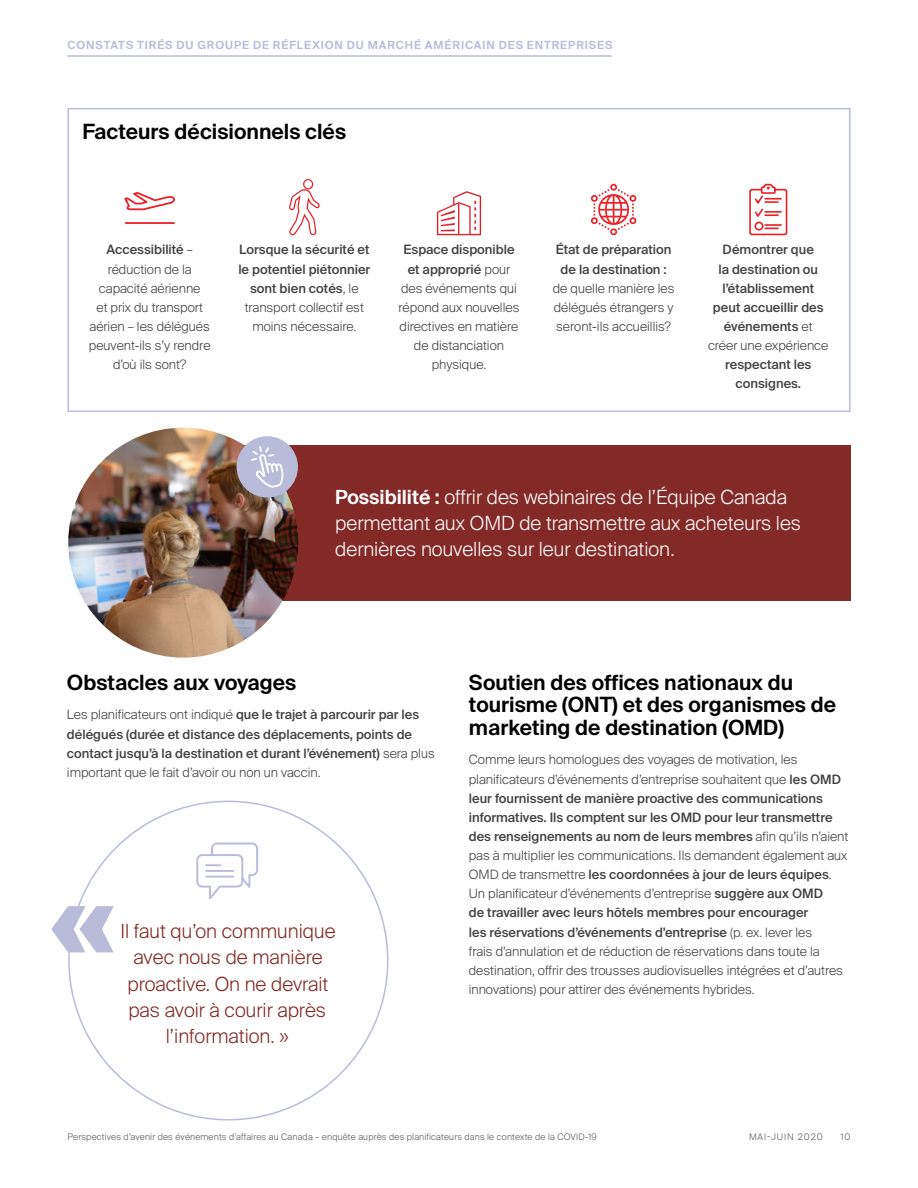
<style>
.page{position:relative;width:918px;height:1188px;background:#fff}
.page>*{position:absolute;margin:0;border:0;box-sizing:border-box;transform-origin:0 0}
.sub_heads_2{font:600 21px/22.5px "Suisse Intl";color:#000}
.feature_text_smaller{font:300 19.5px/26.2px "Suisse Intl";color:#fff}
.feature_text_smaller-2{font:300 19.5px/26.2px "Suisse Intl";color:#832926;text-align:center}
.body{font:300 12.9px/19px "Suisse Intl";color:#414042}
.body_centered{font:300 12.9px/19.2px "Suisse Intl";color:#414042;text-align:center}
.body_centered-2{font:500 12.9px/19.2px "Suisse Intl";color:#414042;text-align:center}
.body-2{font:500 12.9px/19.2px "Suisse Intl";color:#414042}
.sub_page_header_text{font:600 11.25px "Suisse Intl";letter-spacing:.08em;color:#b8bbda}
.t1{font:300 9px "Suisse Intl";letter-spacing:.02em;color:#58595b}
.t2{font:300 9px "Suisse Intl";letter-spacing:.1em;color:#58595b}
.s1{font-weight:500}
.s2{font-weight:300}
.s3{font-weight:600}
</style>
<div class="page">
<svg style="left:124px;top:192px;width:51px;height:32px"></svg>
<svg style="left:289px;top:179px;width:31px;height:56px"></svg>
<svg style="left:437px;top:191px;width:44px;height:44px"></svg>
<svg style="left:591px;top:184px;width:45px;height:51px"></svg>
<svg style="left:749px;top:184px;width:38px;height:51px"></svg>
<div style="left:68px;top:108px;width:782px;height:304px;border:2px solid #b8bbda"></div>
<div style="left:184px;top:445px;width:666px;height:156px;background:#832926"></div>
<img style="left:68px;top:428px;width:230px;height:230px;border-radius:115px">
<div style="left:237px;top:436px;width:61px;height:62px;background:#b8bbda;border-radius:50%"></div>
<svg style="left:251px;top:446px;width:32px;height:42px"></svg>
<hr style="left:68px;top:55px;width:544px;height:2px;background:#b8bbda">
<svg style="left:196px;top:842px;width:62px;height:56px"></svg>
<svg style="left:51px;top:906px;width:63px;height:46px"></svg>
<p class="sub_page_header_text" style="left:68px;top:38px;width:546px">CONSTATS TIRÉS DU GROUPE DE RÉFLEXION DU MARCHÉ AMÉRICAIN DES ENTREPRISES</p>
<p class="sub_heads_2" style="left:82px;top:121px;width:265px">Facteurs décisionnels clés</p>
<p class="body_centered" style="left:89px;top:240px;width:123px"><span class="s1">Accessibilité</span> – réduction de la capacité aérienne<br>et prix du transport aérien – les délégués peuvent-ils s’y rendre d’où ils sont?</p>
<p class="body_centered-2" style="left:238px;top:240px;width:134px">Lorsque la sécurité et le potentiel piétonnier sont bien cotés<span class="s2">, le transport collectif est moins nécessaire.</span></p>
<p class="body_centered" style="left:399px;top:240px;width:122px"><span class="s1">Espace disponible et approprié</span> pour des événements qui répond aux nouvelles directives en matière de distanciation physique.</p>
<p class="body_centered" style="left:553px;top:240px;width:123px"><span class="s1">État de préparation de la destination : </span>de quelle manière les délégués étrangers y seront-ils accueillis?</p>
<p class="body_centered-2" style="left:708px;top:240px;width:122px">Démontrer que<br>la destination ou l’établissement peut accueillir des événements <span class="s2">et créer une expérience </span>respectant les consignes.</p>
<p class="feature_text_smaller" style="left:335px;top:484px;width:467px"><span class="s3">Possibilité :</span> offrir des webinaires de l’Équipe Canada permettant aux OMD de transmettre aux acheteurs les dernières nouvelles sur leur destination.</p>
<p class="sub_heads_2" style="left:67px;top:671px;width:231px">Obstacles aux voyages</p>
<p class="body-2" style="left:67px;top:705px;width:369px"><span class="s2">Les planificateurs ont indiqué</span> que le trajet à parcourir par les délégués (durée et distance des déplacements, points de contact jusqu’à la destination et durant l’événement) <span class="s2">sera plus important que le fait d’avoir ou non un vaccin.</span></p>
<p class="feature_text_smaller-2" style="left:120px;top:918px;width:217px">Il faut qu’on communique avec nous de manière proactive. On ne devrait pas avoir à courir après l’information. »</p>
<p class="sub_heads_2" style="left:469px;top:671px;width:369px">Soutien des offices nationaux du tourisme (ONT) et des organismes de marketing de destination (OMD)</p>
<p class="body" style="left:469px;top:750px;width:381px">Comme leurs homologues des voyages de motivation, les planificateurs d’événements d’entreprise souhaitent que <span class="s1">les OMD leur fournissent de manière proactive des communications informatives. Ils comptent sur les OMD pour leur transmettre des renseignements au nom de leurs membres</span> afin qu’ils n’aient pas à multiplier les communications. Ils demandent également aux OMD de transmettre <span class="s1">les coordonnées à jour de leurs équipes</span>.<br>Un planificateur d’événements d’entreprise <span class="s1">suggère aux OMD<br>de travailler avec leurs hôtels membres pour encourager<br>les réservations d’événements d’entreprise</span> (p. ex. lever les<br>frais d’annulation et de réduction de réservations dans toute la destination, offrir des trousses audiovisuelles intégrées et d’autres innovations) pour attirer des événements hybrides.</p>
<p class="t1" style="left:68px;top:1132px;width:531px">Perspectives d’avenir des événements d’affaires au Canada – enquête auprès des planificateurs dans le contexte de la COVID-19</p>
<p class="t2" style="left:749px;top:1132px;width:75px">MAI-JUIN 2020</p>
<p class="t1" style="left:841px;top:1132px;width:11px">10</p>
</div>
